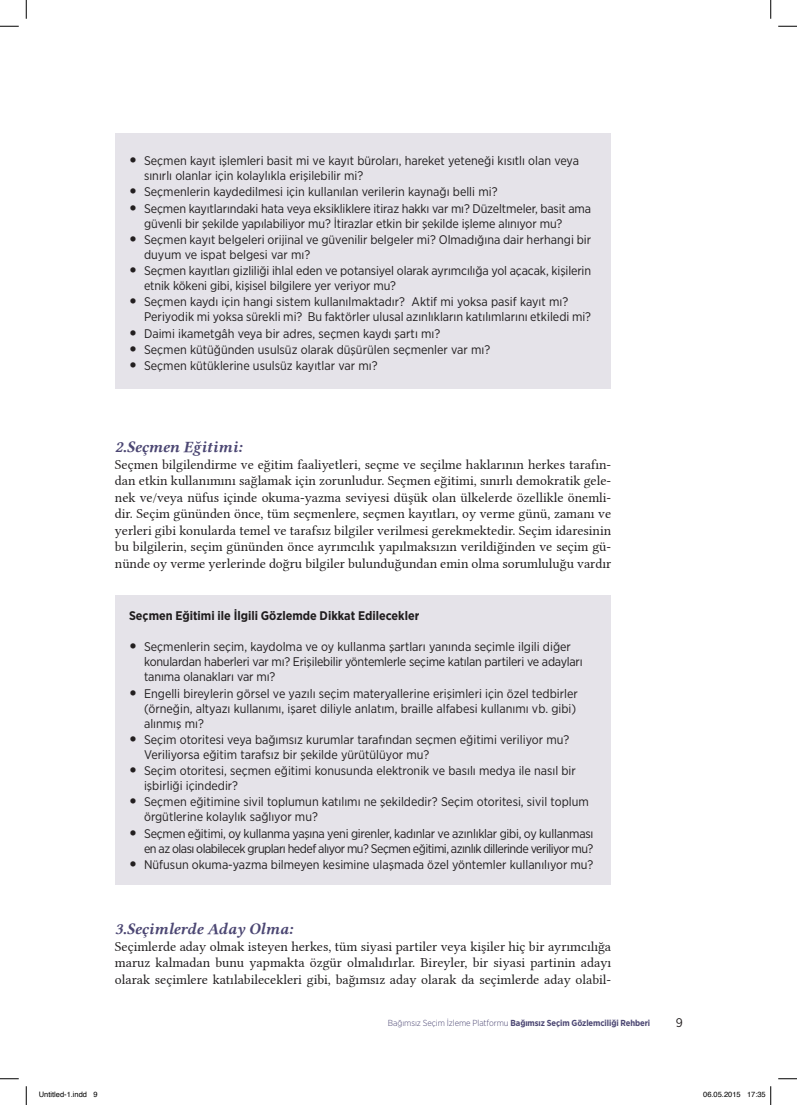
<style>
.page{position:relative;width:797px;height:1105px;background:#fff}
.page>*{position:absolute;margin:0;border:0;box-sizing:border-box;transform-origin:0 0}
.t1{font:16.25px "Linux Libertine GBI";color:#4c4773}
.t2{font:13.75px/16.5px "Linux Libertine G";color:#201d1e;text-align:justify}
.t3{font:12.5px/15px "Gotham Narrow";color:#201d1e}
.t4{font:12.5px/15px "Gotham Narrow";letter-spacing:-.02em;color:#201d1e}
.t5{font:12.5px/15px "Gotham Narrow";letter-spacing:-.04em;color:#201d1e;text-align:right}
.t6{font:700 12.5px "Gotham Narrow";color:#201d1e}
.t7{font:12.5px "Gotham Narrow";color:#231f20}
.t8{font:700 8.75px "Gotham Narrow";letter-spacing:-.01em;color:#4c4773}
.t9{font:7.5px "Helvetica";color:#000}
.s1{font-family:"Linux Libertine G";font-size:22.5px;color:#231f20}
.s2{color:#231f20}
.s3{font-weight:300}
</style>
<div class="page">
<div style="left:115px;top:133px;width:496px;height:255px;background:#e5e3e9"></div>
<div style="left:115px;top:595px;width:496px;height:290px;background:#e5e3e9"></div>
<svg style="left:0;top:25px;width:19px;height:2px"></svg>
<svg style="left:778px;top:25px;width:19px;height:2px"></svg>
<svg style="left:0;top:1078px;width:19px;height:1px"></svg>
<svg style="left:778px;top:1078px;width:19px;height:1px"></svg>
<svg style="left:25px;top:0;width:2px;height:19px"></svg>
<svg style="left:25px;top:1086px;width:2px;height:19px"></svg>
<svg style="left:770px;top:0;width:1px;height:19px"></svg>
<svg style="left:770px;top:1086px;width:1px;height:19px"></svg>
<p class="t3" style="left:144px;top:153px;width:436px;text-indent:-15px"><span class="s1">•</span> Seçmen kayıt işlemleri basit mi ve kayıt büroları, hareket yeteneği kısıtlı olan veya sınırlı olanlar için kolaylıkla erişilebilir mi?</p>
<p class="t3" style="left:129px;top:184px;width:370px"><span class="s1">•</span> Seçmenlerin kaydedilmesi için kullanılan verilerin kaynağı belli mi?</p>
<p class="t3" style="left:144px;top:200px;width:448px;text-indent:-15px"><span class="s1">•</span> Seçmen kayıtlarındaki hata veya eksikliklere itiraz hakkı var mı? Düzeltmeler, basit ama güvenli bir şekilde yapılabiliyor mu? İtirazlar etkin bir şekilde işleme alınıyor mu?</p>
<p class="t3" style="left:144px;top:232px;width:448px;text-indent:-15px"><span class="s1">•</span> Seçmen kayıt belgeleri orijinal ve güvenilir belgeler mi? Olmadığına dair herhangi bir duyum ve ispat belgesi var mı?</p>
<p class="t3" style="left:144px;top:263px;width:448px;text-indent:-15px"><span class="s1">•</span> Seçmen kayıtları gizliliği ihlal eden ve potansiyel olarak ayrımcılığa yol açacak, kişilerin etnik kökeni gibi, kişisel bilgilere yer veriyor mu?</p>
<p class="t3" style="left:144px;top:294px;width:448px;text-indent:-15px"><span class="s1">•</span> Seçmen kaydı için hangi sistem kullanılmaktadır? Aktif mi yoksa pasif kayıt mı?<br>Periyodik mi yoksa sürekli mi? Bu faktörler ulusal azınlıkların katılımlarını etkiledi mi?</p>
<p class="t3" style="left:129px;top:325px;width:313px"><span class="s1">•</span> Daimi ikametgâh veya bir adres, seçmen kaydı şartı mı?</p>
<p class="t3" style="left:129px;top:342px;width:363px"><span class="s1">•</span> Seçmen kütüğünden usulsüz olarak düşürülen seçmenler var mı?</p>
<p class="t3" style="left:129px;top:358px;width:250px"><span class="s1">•</span> Seçmen kütüklerine usulsüz kayıtlar var mı?</p>
<h1 class="t1" style="left:115px;top:436px;width:129px">2.Seçmen Eğitimi:</h1>
<p class="t2" style="left:115px;top:456px;width:498px"><span class="s2">Seçmen bilgilendirme ve eğitim faaliyetleri, seçme ve seçilme haklarının herkes tarafın&shy;dan etkin kullanımını sağlamak için zorunludur.</span> Seçmen eğitimi, sınırlı demokratik gele&shy;nek ve/veya nüfus içinde okuma-yazma seviyesi düşük olan ülkelerde özellikle önemli&shy;dir. Seçim gününden önce, tüm seçmenlere, seçmen kayıtları, oy verme günü, zamanı ve yerleri gibi konularda temel ve tarafsız bilgiler verilmesi gerekmektedir. Seçim idaresinin bu bilgilerin, seçim gününden önce ayrımcılık yapılmaksızın verildiğinden ve seçim gü&shy;nünde oy verme yerlerinde doğru bilgiler bulunduğundan emin olma sorumluluğu vardır</p>
<p class="t6" style="left:129px;top:608px;width:292px">Seçmen Eğitimi ile İlgili Gözlemde Dikkat Edilecekler</p>
<p class="t4" style="left:144px;top:639px;width:440px;text-indent:-15px"><span class="s1">•</span> Seçmenlerin seçim, kaydolma ve oy kullanma şartları yanında seçimle ilgili diğer konulardan haberleri var mı? Erişilebilir yöntemlerle seçime katılan partileri ve adayları tanıma olanakları var mı?</p>
<p class="t3" style="left:144px;top:685px;width:435px;text-indent:-15px"><span class="s1">•</span> Engelli bireylerin görsel ve yazılı seçim materyallerine erişimleri için özel tedbirler (örneğin, altyazı kullanımı, işaret diliyle anlatım, braille alfabesi kullanımı vb. gibi) alınmış mı?</p>
<p class="t3" style="left:144px;top:732px;width:426px;text-indent:-15px"><span class="s1">•</span> Seçim otoritesi veya bağımsız kurumlar tarafından seçmen eğitimi veriliyor mu?<br>Veriliyorsa eğitim tarafsız bir şekilde yürütülüyor mu?</p>
<p class="t3" style="left:144px;top:763px;width:433px;text-indent:-15px"><span class="s1">•</span> Seçim otoritesi, seçmen eğitimi konusunda elektronik ve basılı medya ile nasıl bir işbirliği içindedir?</p>
<p class="t3" style="left:144px;top:794px;width:446px;text-indent:-15px"><span class="s1">•</span> Seçmen eğitimine sivil toplumun katılımı ne şekildedir? Seçim otoritesi, sivil toplum örgütlerine kolaylık sağlıyor mu?</p>
<p class="t5" style="left:129px;top:825px;width:466px"><span class="s1">•</span> Seçmen eğitimi, oy kullanma yaşına yeni girenler, kadınlar ve azınlıklar gibi, oy kullanması en az olası olabilecek grupları hedef alıyor mu? Seçmen eğitimi, azınlık dillerinde veriliyor mu?</p>
<p class="t3" style="left:129px;top:857px;width:466px"><span class="s1">•</span> Nüfusun okuma-yazma bilmeyen kesimine ulaşmada özel yöntemler kullanılıyor mu?</p>
<h1 class="t1" style="left:115px;top:917px;width:180px">3.Seçimlerde Aday Olma:</h1>
<p class="t2" style="left:115px;top:938px;width:498px">Seçimlerde aday olmak isteyen herkes, tüm siyasi partiler veya kişiler hiç bir ayrımcılığa maruz kalmadan bunu yapmakta özgür olmalıdırlar. Bireyler, bir siyasi partinin adayı olarak seçimlere katılabilecekleri gibi, bağımsız aday olarak da seçimlerde aday olabil-</p>
<p class="t8" style="left:388px;top:1017px;width:264px"><span class="s3">Bağımsız Seçim İzleme Platformu</span> Bağımsız Seçim Gözlemciliği Rehberi</p>
<p class="t7" style="left:675px;top:1014px;width:9px">9</p>
<p class="t9" style="left:39px;top:1089px;width:60px">Untitled-1.indd 9</p>
<p class="t9" style="left:703px;top:1089px;width:64px">06.05.2015 17:35</p>
</div>
